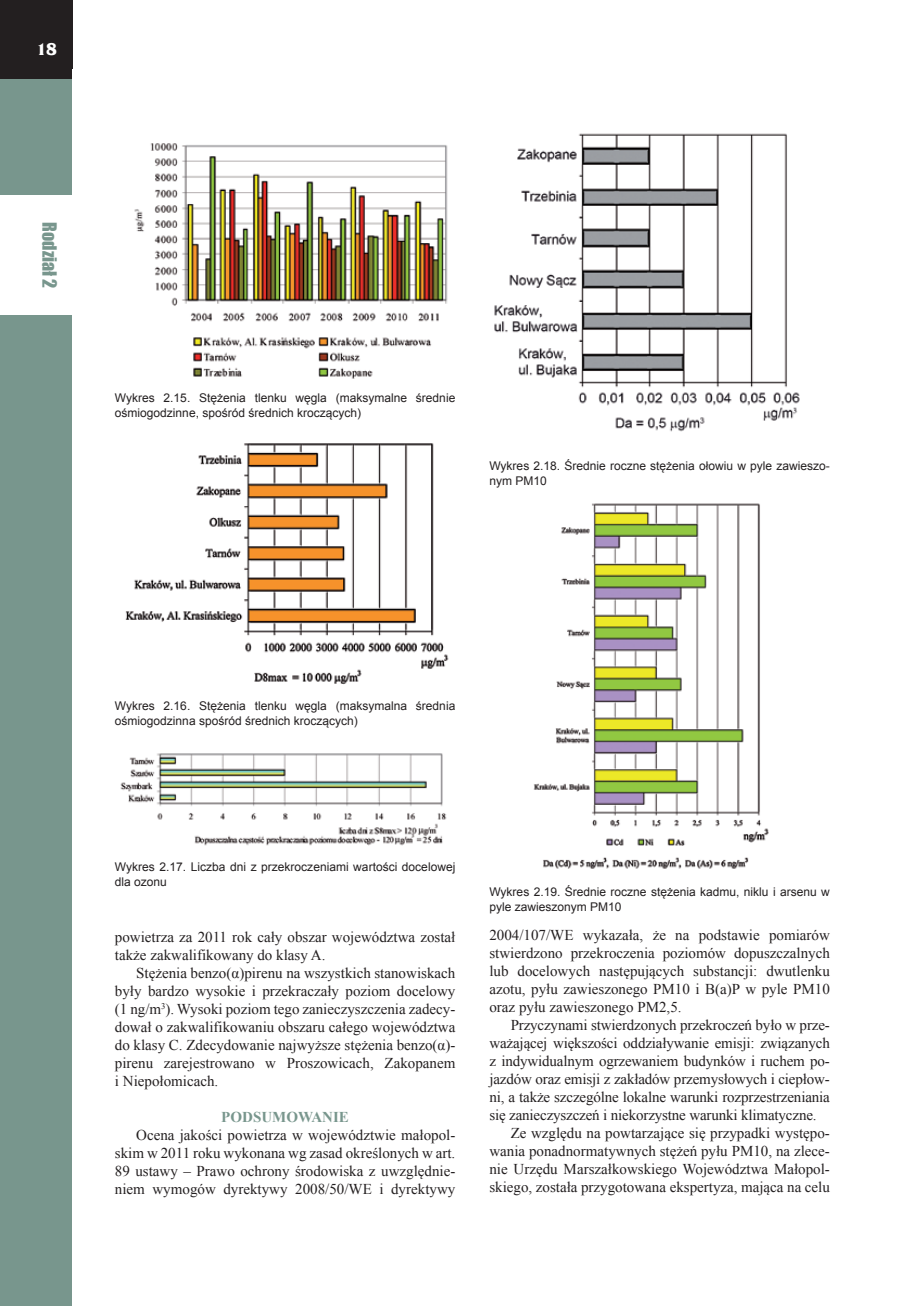
<style>
.page{position:relative;width:915px;height:1306px;background:#fff}
.page>*{position:absolute;margin:0;border:0;box-sizing:border-box;transform-origin:0 0}
.t1{font:18px "Impact";color:#78968d}
.t2{font:700 18px "France";color:#fff}
.t3{font:15px/18px "Times New Roman";color:#231f20;text-align:justify}
.t4{font:700 15px "Times New Roman";color:#78968d}
.t5{font:12px/15px "Arial";color:#231f20}
</style>
<div class="page">
<div style="left:0;top:2px;width:72px;height:1303px;background:#78968d"></div>
<div style="left:0;top:0;width:72px;height:79px;background:#231f20"></div>
<div style="left:0;top:196px;width:77px;height:119px;background:#fff"></div>
<img style="left:134px;top:143px;width:314px;height:236px">
<img style="left:125px;top:443px;width:324px;height:242px">
<img style="left:120px;top:753px;width:327px;height:93px">
<img style="left:494px;top:133px;width:306px;height:299px">
<img style="left:533px;top:503px;width:236px;height:366px">
<p class="t2" style="left:36px;top:38px;width:22px">18</p>
<p class="t1" style="left:63px;top:222px;width:67px;rotate:90deg">Rodział 2</p>
<p class="t5" style="left:115px;top:390px;width:342px">Wykres 2.15. Stężenia tlenku węgla (maksymalne średnie ośmiogodzinne, spośród średnich kroczących)</p>
<p class="t5" style="left:489px;top:458px;width:342px">Wykres 2.18. Średnie roczne stężenia ołowiu w pyle zawieszo&shy;nym PM10</p>
<p class="t5" style="left:115px;top:698px;width:342px">Wykres 2.16. Stężenia tlenku węgla (maksymalna średnia ośmiogodzinna spośród średnich kroczących)</p>
<p class="t5" style="left:115px;top:859px;width:342px">Wykres 2.17. Liczba dni z przekroczeniami wartości docelowej dla ozonu</p>
<p class="t3" style="left:115px;top:927px;width:342px">powietrza za 2011 rok cały obszar województwa został także zakwalifikowany do klasy A.</p>
<p class="t3" style="left:115px;top:963px;width:342px;text-indent:21px">Stężenia benzo(α)pirenu na wszystkich stanowiskach były bardzo wysokie i przekraczały poziom docelowy (1 ng/m<sup>3</sup>). Wysoki poziom tego zanieczyszczenia zadecy&shy;dował o zakwalifikowaniu obszaru całego województwa do klasy C. Zdecydowanie najwyższe stężenia benzo(α)- pirenu zarejestrowano w Proszowicach, Zakopanem i Niepołomicach.</p>
<p class="t4" style="left:221px;top:1106px;width:52px">PODSUMOWANI</p>
<p class="t4" style="left:339px;top:1106px;width:12px">E</p>
<p class="t3" style="left:115px;top:1125px;width:342px;text-indent:21px">Ocena jakości powietrza w województwie małopol&shy;skim w 2011 roku wykonana wg zasad określonych w art.<br>89 ustawy – Prawo ochrony środowiska z uwzględnie&shy;niem wymogów dyrektywy 2008/50/WE i dyrektywy</p>
<p class="t5" style="left:489px;top:884px;width:342px">Wykres 2.19. Średnie roczne stężenia kadmu, niklu i arsenu w pyle zawieszonym PM10</p>
<p class="t3" style="left:489px;top:925px;width:342px">2004/107/WE wykazała, że na podstawie pomiarów stwierdzono przekroczenia poziomów dopuszczalnych lub docelowych następujących substancji: dwutlenku azotu, pyłu zawieszonego PM10 i B(a)P w pyle PM10 oraz pyłu zawieszonego PM2,5.</p>
<p class="t3" style="left:510px;top:1015px;width:320px">Przyczynami stwierdzonych przekroczeń było w prze-</p>
<p class="t3" style="left:489px;top:1033px;width:342px">ważającej większości oddziaływanie emisji: związanych</p>
<p class="t3" style="left:489px;top:1051px;width:342px">z indywidualnym ogrzewaniem budynków i ruchem po-</p>
<p class="t3" style="left:489px;top:1069px;width:342px">jazdów oraz emisji z zakładów przemysłowych i ciepłow-</p>
<p class="t3" style="left:489px;top:1087px;width:342px">ni, a także szczególne lokalne warunki rozprzestrzeniania</p>
<p class="t3" style="left:489px;top:1105px;width:328px">się zanieczyszczeń i niekorzystne warunki klimatyczne.</p>
<p class="t3" style="left:510px;top:1123px;width:320px">Ze względu na powtarzające się przypadki występo-</p>
<p class="t3" style="left:489px;top:1141px;width:342px">wania ponadnormatywnych stężeń pyłu PM10, na zlece-</p>
<p class="t3" style="left:489px;top:1159px;width:342px">nie Urzędu Marszałkowskiego Województwa Małopol-</p>
<p class="t3" style="left:489px;top:1177px;width:342px">skiego, została przygotowana ekspertyza, mająca na celu</p>
</div>
